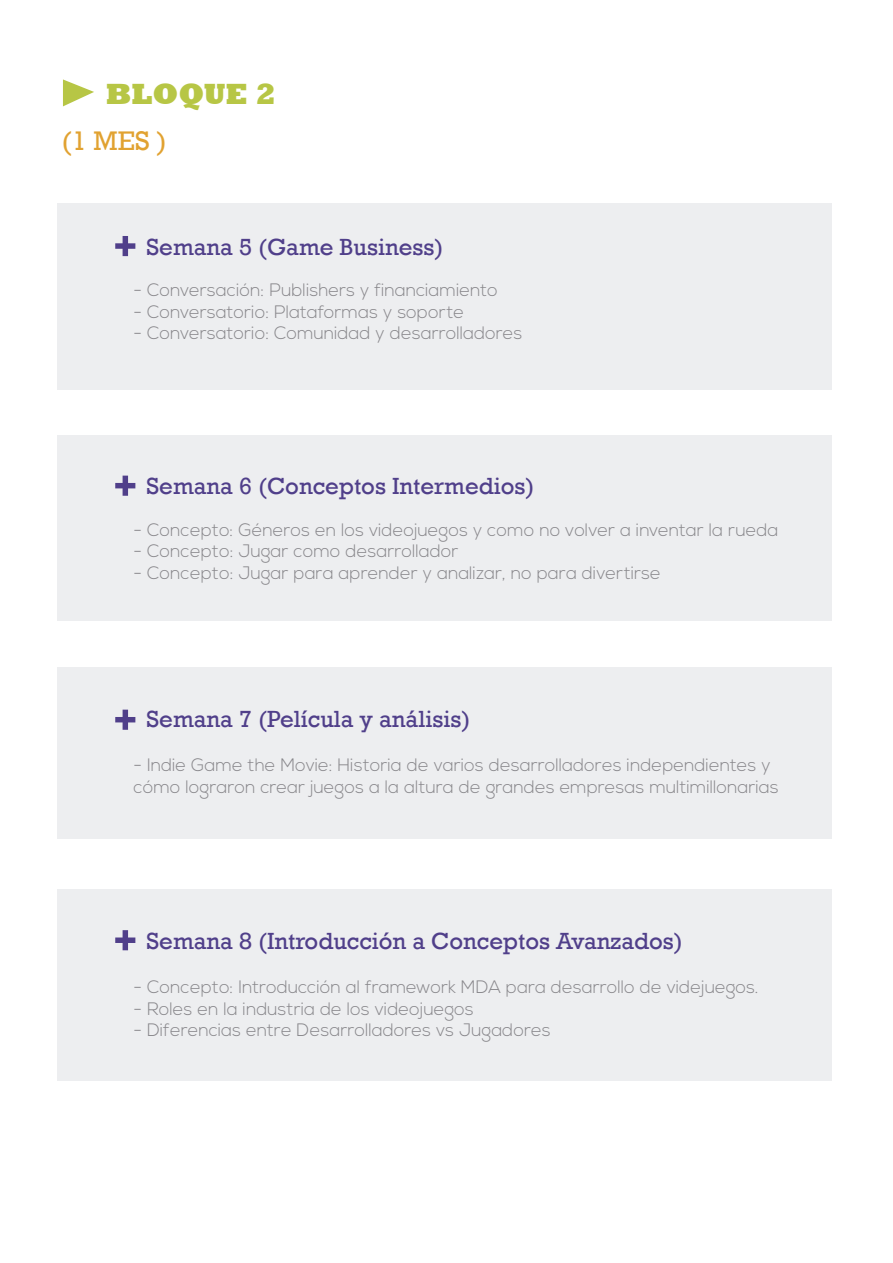
<style>
.page{position:relative;width:893px;height:1263px;background:#fff}
.page>*{position:absolute;margin:0;border:0;box-sizing:border-box;transform-origin:0 0}
.t1{font:800 30px "Rockwell";color:#b7c645}
.t2{font:27.6px "Rockwell";color:#e1a231}
.t3{font:24px "Rockwell";color:#503f8a}
.t4{font:300 18px/21.6px "Nexa";color:#87868a}
</style>
<div class="page">
<svg style="left:63px;top:79px;width:31px;height:27px"></svg>
<div style="left:57px;top:203px;width:774px;height:186px;background:#edeef0"></div>
<div style="left:123px;top:236px;width:5px;height:20px;background:#503f8a"></div>
<div style="left:115px;top:243px;width:20px;height:6px;background:#503f8a"></div>
<div style="left:57px;top:435px;width:774px;height:185px;background:#edeef0"></div>
<div style="left:123px;top:476px;width:5px;height:20px;background:#503f8a"></div>
<div style="left:115px;top:483px;width:20px;height:5px;background:#503f8a"></div>
<div style="left:57px;top:667px;width:774px;height:172px;background:#edeef0"></div>
<div style="left:123px;top:710px;width:5px;height:20px;background:#503f8a"></div>
<div style="left:115px;top:717px;width:20px;height:5px;background:#503f8a"></div>
<div style="left:57px;top:889px;width:774px;height:192px;background:#edeef0"></div>
<div style="left:123px;top:930px;width:5px;height:20px;background:#503f8a"></div>
<div style="left:115px;top:937px;width:20px;height:6px;background:#503f8a"></div>
<h1 class="t1" style="left:106px;top:76px;width:172px">BLOQUE 2</h1>
<h2 class="t2" style="left:61px;top:125px;width:107px">(1 MES )</h2>
<h3 class="t3" style="left:147px;top:233px;width:298px">Semana 5 (Game Business)</h3>
<p class="t4" style="left:134px;top:280px;width:366px">- Conversación: Publishers y financiamiento</p>
<p class="t4" style="left:134px;top:301px;width:332px">- Conversatorio: Plataformas y soporte</p>
<p class="t4" style="left:134px;top:323px;width:391px">- Conversatorio: Comunidad y desarrolladores</p>
<h3 class="t3" style="left:147px;top:472px;width:390px">Semana 6 (Conceptos Intermedios)</h3>
<p class="t4" style="left:134px;top:519px;width:646px">- Concepto: Géneros en los videojuegos y como no volver a inventar la rueda</p>
<p class="t4" style="left:134px;top:541px;width:327px">- Concepto: Jugar como desarrollador</p>
<p class="t4" style="left:134px;top:563px;width:529px">- Concepto: Jugar para aprender y analizar, no para divertirse</p>
<h3 class="t3" style="left:147px;top:705px;width:325px">Semana 7 (Película y análisis)</h3>
<p class="t4" style="left:134px;top:755px;width:647px">- Indie Game the Movie: Historia de varios desarrolladores independientes y cómo lograron crear juegos a la altura de grandes empresas multimillonarias</p>
<h3 class="t3" style="left:147px;top:927px;width:538px">Semana 8 (Introducción a Conceptos Avanzados)</h3>
<p class="t4" style="left:134px;top:977px;width:627px">- Concepto: Introducción al framework MDA para desarrollo de videjuegos.</p>
<p class="t4" style="left:134px;top:999px;width:342px">- Roles en la industria de los videojuegos</p>
<p class="t4" style="left:134px;top:1020px;width:419px">- Diferencias entre Desarrolladores vs Jugadores</p>
</div>
